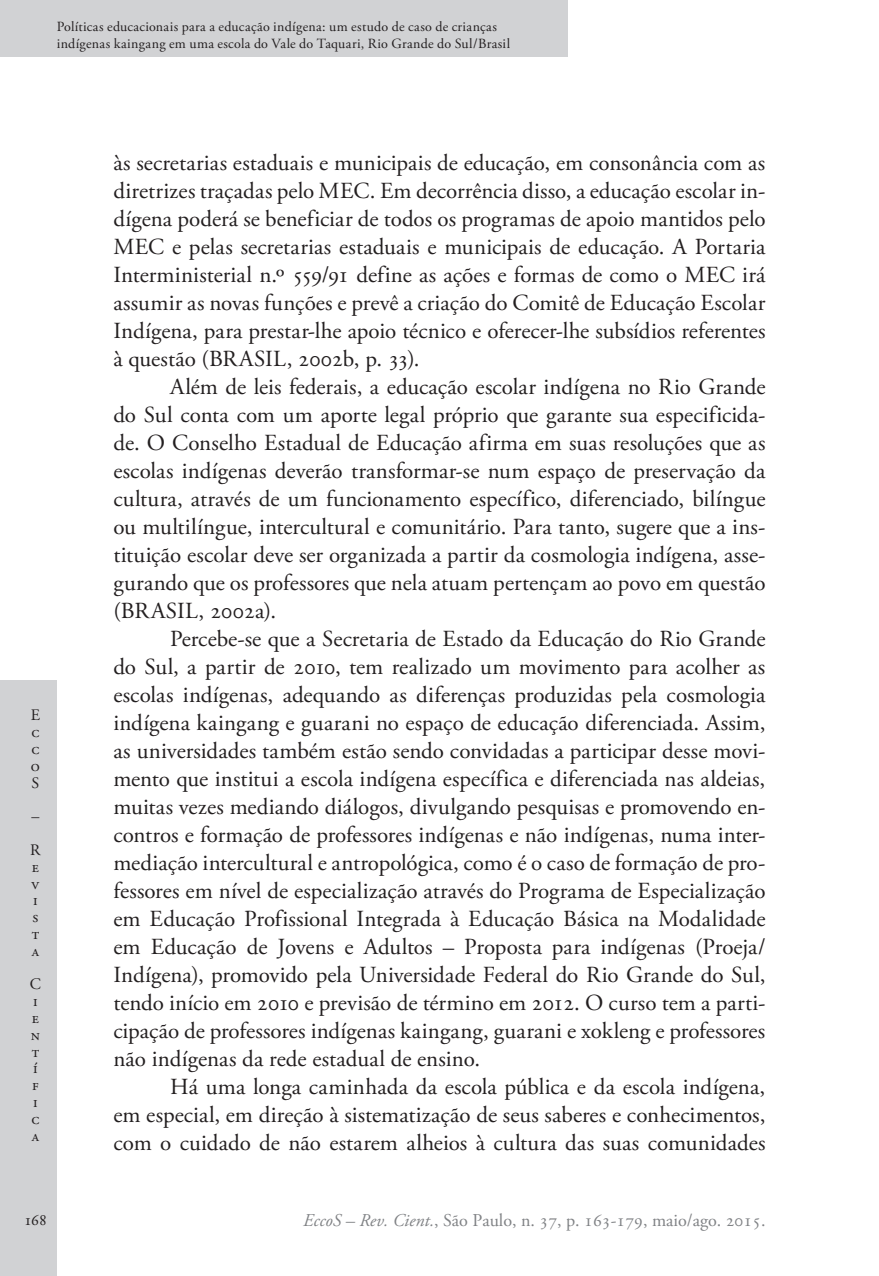
<style>
.page{position:relative;width:879px;height:1276px;background:#fff}
.page>*{position:absolute;margin:0;border:0;box-sizing:border-box;transform-origin:0 0}
.Ec_Normal{font:23px/28px "Adobe Garamond Pro";color:#231f20;text-align:justify}
.t1{font:18px "Adobe Garamond Pro";color:#808285}
.t2{font:16px/16.8px "Adobe Garamond Pro";color:#231f20;text-align:justify}
.t3{font:14px/16.8px "Adobe Garamond Pro";letter-spacing:.015em;color:#231f20}
.s1{font-style:italic}
</style>
<div class="page">
<div style="left:0;top:680px;width:57px;height:596px;background:#d1d2d4"></div>
<div style="left:0;top:0;width:567px;height:57px;background:#d1d2d4"></div>
<p class="t3" style="left:57px;top:18px;width:455px">Políticas educacionais para a educação indígena: um estudo de caso de crianças indígenas kaingang em uma escola do Vale do Taquari, Rio Grande do Sul/Brasil</p>
<p class="t2" style="left:31px;top:707px;width:11px">E c c o S</p>
<p class="t2" style="left:30px;top:800px;width:12px;line-height:33.6px">–<br>R</p>
<p class="t2" style="left:32px;top:859px;width:9px">e v i s t a</p>
<p class="t2" style="left:30px;top:976px;width:13px;text-align:left">C i e n t í f i c a</p>
<p class="Ec_Normal" style="left:113px;top:150px;width:654px">às secretarias estaduais e municipais de educação, em consonância com as diretrizes traçadas pelo MEC. Em decorrência disso, a educação escolar in&shy;dígena poderá se beneficiar de todos os programas de apoio mantidos pelo MEC e pelas secretarias estaduais e municipais de educação. A Portaria Interministerial n.º 559/91 define as ações e formas de como o MEC irá assumir as novas funções e prevê a criação do Comitê de Educação Escolar Indígena, para prestar-lhe apoio técnico e oferecer-lhe subsídios referentes à questão (BRASIL, 2002b, p. 33).</p>
<p class="Ec_Normal" style="left:113px;top:374px;width:654px;text-indent:57px">Além de leis federais, a educação escolar indígena no Rio Grande do Sul conta com um aporte legal próprio que garante sua especificida&shy;de. O Conselho Estadual de Educação afirma em suas resoluções que as escolas indígenas deverão transformar-se num espaço de preservação da cultura, através de um funcionamento específico, diferenciado, bilíngue ou multilíngue, intercultural e comunitário. Para tanto, sugere que a ins&shy;tituição escolar deve ser organizada a partir da cosmologia indígena, asse&shy;gurando que os professores que nela atuam pertençam ao povo em questão (BRASIL, 2002a).</p>
<p class="Ec_Normal" style="left:113px;top:626px;width:654px;text-indent:57px">Percebe-se que a Secretaria de Estado da Educação do Rio Grande do Sul, a partir de 2010, tem realizado um movimento para acolher as escolas indígenas, adequando as diferenças produzidas pela cosmologia indígena kaingang e guarani no espaço de educação diferenciada. Assim, as universidades também estão sendo convidadas a participar desse movi&shy;mento que institui a escola indígena específica e diferenciada nas aldeias, muitas vezes mediando diálogos, divulgando pesquisas e promovendo en&shy;contros e formação de professores indígenas e não indígenas, numa inter&shy;mediação intercultural e antropológica, como é o caso de formação de pro&shy;fessores em nível de especialização através do Programa de Especialização em Educação Profissional Integrada à Educação Básica na Modalidade em Educação de Jovens e Adultos – Proposta para indígenas (Proeja/ Indígena), promovido pela Universidade Federal do Rio Grande do Sul, tendo início em 2010 e previsão de término em 2012. O curso tem a parti&shy;cipação de professores indígenas kaingang, guarani e xokleng e professores não indígenas da rede estadual de ensino.</p>
<p class="Ec_Normal" style="left:113px;top:1074px;width:653px;text-indent:57px">Há uma longa caminhada da escola pública e da escola indígena, em especial, em direção à sistematização de seus saberes e conhecimentos, com o cuidado de não estarem alheios à cultura das suas comunidades</p>
<p class="t2" style="left:24px;top:1212px;width:24px">168</p>
<p class="t1" style="left:303px;top:1209px;width:464px"><span class="s1">EccoS – Rev. Cient.</span>, São Paulo, n. 37, p. 163-179, maio/ago. 2015.</p>
</div>
